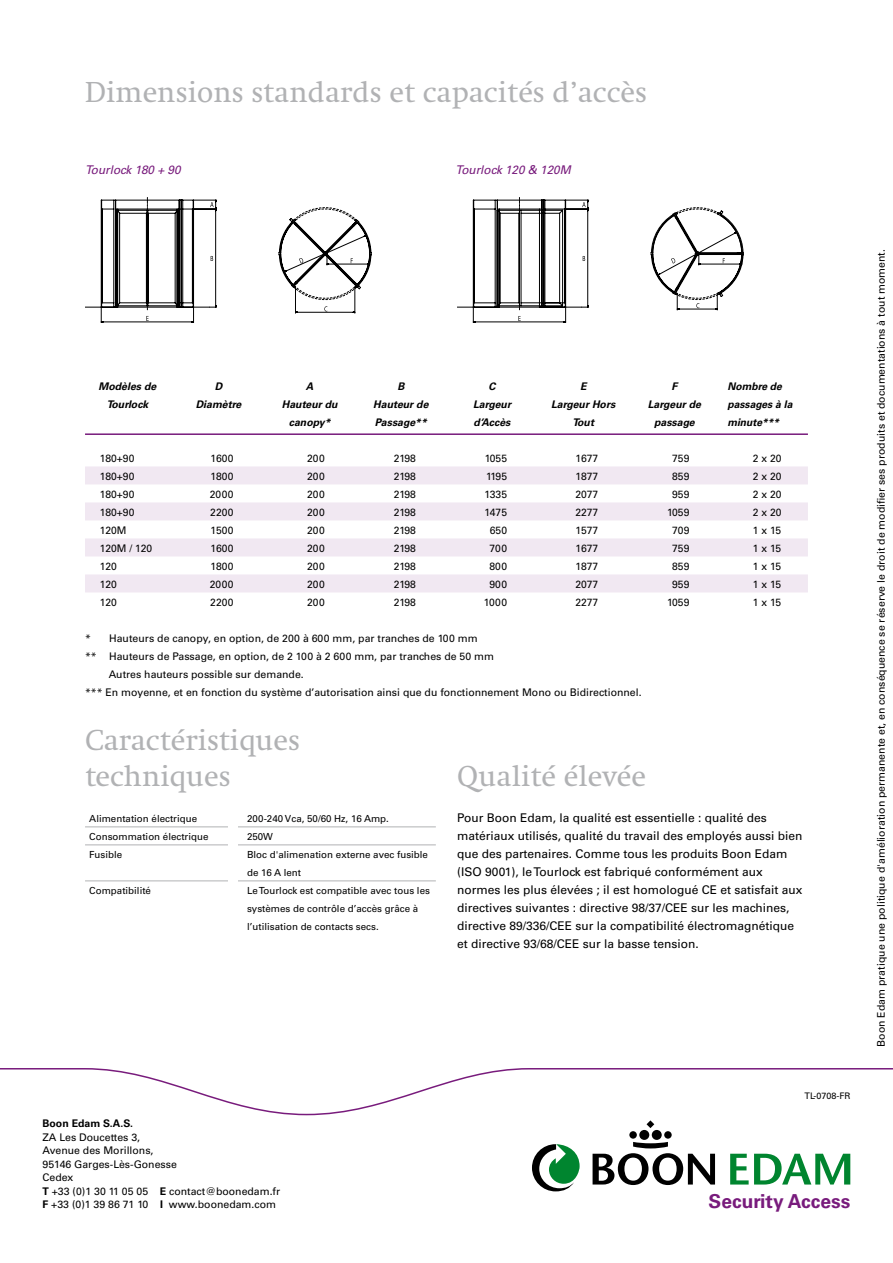
<style>
.page{position:relative;width:893px;height:1263px;background:#fff}
.page>*{position:absolute;margin:0;border:0;box-sizing:border-box;transform-origin:0 0}
.t1{font:30px/36px "Swift EF";color:#b1b2b4}
.t2{font:700 19.2px "Univers LT Std";color:#781b7c}
.t3{font:12px/18px "Univers LT Std";color:#000}
.t4{font:italic 12px "Univers LT Std";color:#781b7c}
.t5{font:10.5px/18px "Univers LT Std";color:#000;text-align:justify}
.t6{font:italic 700 10.5px/18px "Univers LT Std";color:#000;text-align:center}
.t7{font:700 10.5px "Univers LT Std";color:#000}
.t8{font:9.75px/18px "Univers LT Std";color:#000}
.t9{font:9px "Univers LT Std";color:#000}
.s1{font-weight:700}
</style>
<div class="page">
<hr style="left:85px;top:433px;width:723px;height:2px;background:#781b7c">
<div style="left:85px;top:466px;width:723px;height:18px;background:#f1e8f2"></div>
<div style="left:85px;top:502px;width:723px;height:18px;background:#f1e8f2"></div>
<div style="left:85px;top:538px;width:723px;height:18px;background:#f1e8f2"></div>
<div style="left:85px;top:574px;width:723px;height:18px;background:#f1e8f2"></div>
<svg style="left:85px;top:197px;width:286px;height:126px"></svg>
<svg style="left:457px;top:197px;width:286px;height:126px"></svg>
<hr style="left:85px;top:826px;width:351px;height:1px;background:#b1b2b4">
<hr style="left:85px;top:844px;width:351px;height:1px;background:#b1b2b4">
<hr style="left:85px;top:880px;width:351px;height:1px;background:#b1b2b4">
<svg style="left:730px;top:1154px;width:120px;height:30px"></svg>
<svg style="left:532px;top:1144px;width:48px;height:47px"></svg>
<div style="left:639px;top:1130px;width:10px;height:10px;background:#000;border-radius:50%"></div>
<div style="left:629px;top:1131px;width:8px;height:8px;background:#000;border-radius:50%"></div>
<div style="left:652px;top:1130px;width:10px;height:10px;background:#000;border-radius:50%"></div>
<div style="left:664px;top:1131px;width:8px;height:8px;background:#000;border-radius:50%"></div>
<svg style="left:0;top:1068px;width:893px;height:60px"></svg>
<svg style="left:593px;top:1142px;width:122px;height:43px"></svg>
<div style="left:228px;top:810px;width:10px;height:121px;background:#fff"></div>
<h1 class="t1" style="left:85px;top:75px;width:564px">Dimensions standards et capacités d’accès</h1>
<p class="t4" style="left:85px;top:163px;width:97px">Tourlock 180 + 90</p>
<p class="t4" style="left:455px;top:163px;width:117px">Tourlock 120 &amp; 120M</p>
<p class="t6" style="left:99px;top:377px;width:59px">Modèles de<br>Tourlock</p>
<p class="t5" style="left:100px;top:449px;width:54px;text-align:left">180+90<br>180+90<br>180+90<br>180+90<br>120M<br>120M / 120<br>120<br>120<br>120</p>
<p class="t6" style="left:196px;top:377px;width:47px">D<br>Diamètre</p>
<p class="t5" style="left:210px;top:449px;width:25px">1600<br>1800<br>2000<br>2200<br>1500<br>1600<br>1800<br>2000<br>2200</p>
<p class="t6" style="left:282px;top:377px;width:57px">A<br>Hauteur du canopy*</p>
<p class="t5" style="left:307px;top:449px;width:19px">200<br>200<br>200<br>200<br>200<br>200<br>200<br>200<br>200</p>
<p class="t6" style="left:373px;top:377px;width:57px">B<br>Hauteur de<br>Passage**</p>
<p class="t5" style="left:394px;top:449px;width:24px">2198<br>2198<br>2198<br>2198<br>2198<br>2198<br>2198<br>2198<br>2198</p>
<p class="t6" style="left:473px;top:377px;width:40px">C<br>Largeur d’Accès</p>
<p class="t5" style="left:484px;top:449px;width:25px;text-align:center">1055<br>1195<br>1335<br>1475<br>650<br>700<br>800<br>900<br>1000</p>
<p class="t6" style="left:551px;top:377px;width:66px">E<br>Largeur Hors<br>Tout</p>
<p class="t5" style="left:575px;top:449px;width:24px">1677<br>1877<br>2077<br>2277<br>1577<br>1677<br>1877<br>2077<br>2277</p>
<p class="t6" style="left:648px;top:377px;width:55px">F<br>Largeur de passage</p>
<p class="t5" style="left:667px;top:449px;width:24px;text-align:center">759<br>859<br>959<br>1059<br>709<br>759<br>859<br>959<br>1059</p>
<p class="t5" style="left:85px;top:629px;width:394px">* Hauteurs de canopy, en option, de 200 à 600 mm, par tranches de 100 mm</p>
<p class="t5" style="left:85px;top:647px;width:410px">** Hauteurs de Passage, en option, de 2 100 à 2 600 mm, par tranches de 50 mm</p>
<p class="t5" style="left:109px;top:665px;width:197px">Autres hauteurs possible sur demande.</p>
<p class="t5" style="left:85px;top:683px;width:558px">*** En moyenne, et en fonction du système d’autorisation ainsi que du fonctionnement Mono ou Bidirectionnel.</p>
<p class="t6" style="left:727px;top:377px;width:66px;text-align:left">Nombre de passages à la minute***</p>
<p class="t5" style="left:753px;top:449px;width:30px">2 x 20<br>2 x 20<br>2 x 20<br>2 x 20<br>1 x 15<br>1 x 15<br>1 x 15<br>1 x 15<br>1 x 15</p>
<h1 class="t1" style="left:85px;top:723px;width:217px">Caractéristiques techniques</h1>
<p class="t8" style="left:89px;top:810px;width:109px">Alimentation électrique</p>
<p class="t8" style="left:247px;top:810px;width:143px">200-240 Vca, 50/60 Hz, 16 Amp.</p>
<p class="t8" style="left:89px;top:828px;width:121px">Consommation électrique</p>
<p class="t8" style="left:247px;top:828px;width:28px">250W</p>
<p class="t8" style="left:89px;top:846px;width:34px">Fusible</p>
<p class="t8" style="left:247px;top:846px;width:182px">Bloc d'alimenation externe avec fusible de 16 A lent</p>
<p class="t8" style="left:89px;top:882px;width:63px">Compatibilité</p>
<p class="t8" style="left:247px;top:882px;width:184px">Le Tourlock est compatible avec tous les systèmes de contrôle d’accès grâce à l’utilisation de contacts secs.</p>
<h1 class="t1" style="left:457px;top:759px;width:190px">Qualité élevée</h1>
<p class="t3" style="left:457px;top:809px;width:347px">Pour Boon Edam, la qualité est essentielle : qualité des matériaux utilisés, qualité du travail des employés aussi bien que des partenaires. Comme tous les produits Boon Edam (ISO 9001), le Tourlock est fabriqué conformément aux normes les plus élevées ; il est homologué CE et satisfait aux directives suivantes : directive 98/37/CEE sur les machines, directive 89/336/CEE sur la compatibilité électromagnétique et directive 93/68/CEE sur la basse tension.</p>
<p class="t7" style="left:43px;top:1117px;width:92px">Boon Edam S.A.S.</p>
<p class="t5" style="left:43px;top:1130px;width:239px;line-height:13.5px;text-align:left">ZA Les Doucettes 3,<br>Avenue des Morillons,<br>95146 Garges-Lès-Gonesse<br>Cedex<br><span class="s1">T</span> +33 (0)1 30 11 05 05 <span class="s1">E</span> contact@boonedam.fr<br><span class="s1">F</span> +33 (0)1 39 86 71 10 <span class="s1">I</span> www.boonedam.com</p>
<p class="t9" style="left:804px;top:1090px;width:47px">TL-0708-FR</p>
<h2 class="t2" style="left:708px;top:1190px;width:143px">Security Access</h2>
<p class="t5" style="left:872px;top:1047px;width:799px;rotate:-90deg">Boon Edam pratique une politique d'amélioration permanente et, en conséquence se réserve le droit de modifier ses produits et documentations à tout moment.</p>
</div>
